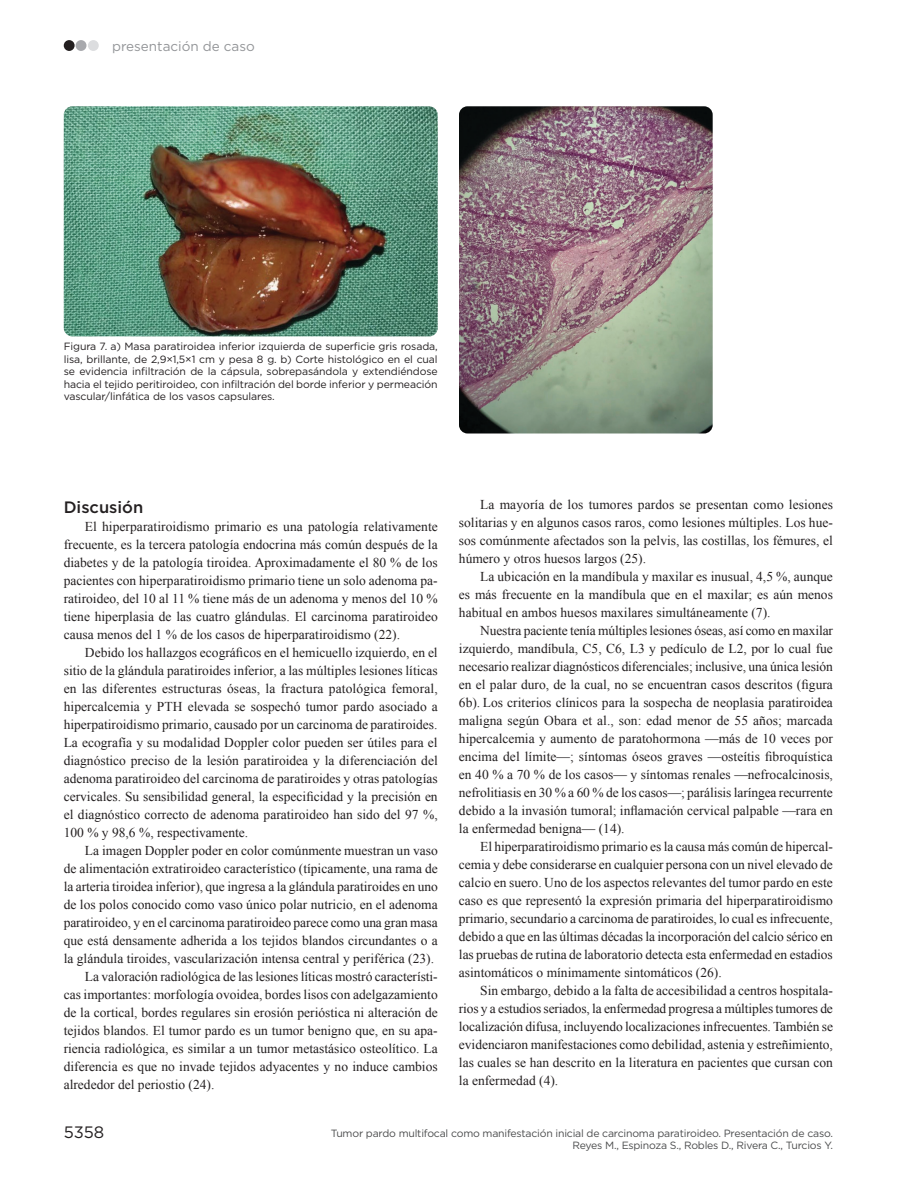
<style>
.page{position:relative;width:918px;height:1188px;background:#fff}
.page>*{position:absolute;margin:0;border:0;box-sizing:border-box;transform-origin:0 0}
._02_subtitulo_nivel{font:500 16.5px "Gotham";color:#231f20}
.t1{font:16.5px "Gotham";color:#231f20}
._01_Normal_cuerpo_de{font:13.5px/18px "Times New Roman";color:#231f20;text-align:justify}
.t2{font:13.5px "Gotham";color:#939598}
.pie_de_foto_nuevo{font:10.5px/12.6px "Gotham";letter-spacing:-.01em;color:#231f20;text-align:justify}
.t3{font:10.5px/12.6px "Gotham";letter-spacing:-.02em;color:#4b4c4d;text-align:right}
</style>
<div class="page">
<div style="left:64px;top:40px;width:11px;height:11px;background:#231f20;border-radius:50%"></div>
<div style="left:76px;top:40px;width:10px;height:11px;background:#a8a9ad;border-radius:50%"></div>
<div style="left:88px;top:40px;width:11px;height:11px;background:#dcdddf;border-radius:50%"></div>
<img style="left:64px;top:106px;width:374px;height:230px">
<img style="left:459px;top:106px;width:254px;height:327px">
<p class="t2" style="left:112px;top:37px;width:144px">presentación de caso</p>
<p class="pie_de_foto_nuevo" style="left:64px;top:340px;width:376px">Figura 7. a) Masa paratiroidea inferior izquierda de superficie gris rosada, lisa, brillante, de 2,9×1,5×1 cm y pesa 8 g. b) Corte histológico en el cual se evidencia infiltración de la cápsula, sobrepasándola y extendiéndose hacia el tejido peritiroideo, con infiltración del borde inferior y permeación vascular/linfática de los vasos capsulares.</p>
<p class="_02_subtitulo_nivel" style="left:64px;top:496px;width:81px">Discusión</p>
<p class="_01_Normal_cuerpo_de" style="left:64px;top:517px;width:376px;text-indent:21px">El hiperparatiroidismo primario es una patología relativamente frecuente, es la tercera patología endocrina más común después de la diabetes y de la patología tiroidea. Aproximadamente el 80 % de los pacientes con hiperparatiroidismo primario tiene un solo adenoma pa&shy;ratiroideo, del 10 al 11 % tiene más de un adenoma y menos del 10 % tiene hiperplasia de las cuatro glándulas. El carcinoma paratiroideo causa menos del 1 % de los casos de hiperparatiroidismo (22).</p>
<p class="_01_Normal_cuerpo_de" style="left:64px;top:643px;width:376px;text-indent:21px">Debido los hallazgos ecográficos en el hemicuello izquierdo, en el sitio de la glándula paratiroides inferior, a las múltiples lesiones líticas en las diferentes estructuras óseas, la fractura patológica femoral, hipercalcemia y PTH elevada se sospechó tumor pardo asociado a hiperpatiroidismo primario, causado por un carcinoma de paratiroides.<br>La ecografía y su modalidad Doppler color pueden ser útiles para el diagnóstico preciso de la lesión paratiroidea y la diferenciación del adenoma paratiroideo del carcinoma de paratiroides y otras patologías cervicales. Su sensibilidad general, la especificidad y la precisión en el diagnóstico correcto de adenoma paratiroideo han sido del 97 %, 100 % y 98,6 %, respectivamente.</p>
<p class="_01_Normal_cuerpo_de" style="left:64px;top:841px;width:376px;text-indent:21px">La imagen Doppler poder en color comúnmente muestran un vaso de alimentación extratiroideo característico (típicamente, una rama de la arteria tiroidea inferior), que ingresa a la glándula paratiroides en uno de los polos conocido como vaso único polar nutricio, en el adenoma paratiroideo, y en el carcinoma paratiroideo parece como una gran masa que está densamente adherida a los tejidos blandos circundantes o a la glándula tiroides, vascularización intensa central y periférica (23).</p>
<p class="_01_Normal_cuerpo_de" style="left:64px;top:967px;width:376px;text-indent:21px">La valoración radiológica de las lesiones líticas mostró característi&shy;cas importantes: morfología ovoidea, bordes lisos con adelgazamiento de la cortical, bordes regulares sin erosión perióstica ni alteración de tejidos blandos. El tumor pardo es un tumor benigno que, en su apa&shy;riencia radiológica, es similar a un tumor metastásico osteolítico. La diferencia es que no invade tejidos adyacentes y no induce cambios alrededor del periostio (24).</p>
<p class="_01_Normal_cuerpo_de" style="left:459px;top:495px;width:376px;text-indent:21px">La mayoría de los tumores pardos se presentan como lesiones solitarias y en algunos casos raros, como lesiones múltiples. Los hue&shy;sos comúnmente afectados son la pelvis, las costillas, los fémures, el húmero y otros huesos largos (25).</p>
<p class="_01_Normal_cuerpo_de" style="left:459px;top:567px;width:375px;text-indent:21px">La ubicación en la mandíbula y maxilar es inusual, 4,5 %, aunque es más frecuente en la mandíbula que en el maxilar; es aún menos habitual en ambos huesos maxilares simultáneamente (7).</p>
<p class="_01_Normal_cuerpo_de" style="left:459px;top:621px;width:376px;text-indent:21px">Nuestra paciente tenía múltiples lesiones óseas, así como en maxilar izquierdo, mandíbula, C5, C6, L3 y pedículo de L2, por lo cual fue necesario realizar diagnósticos diferenciales; inclusive, una única lesión en el palar duro, de la cual, no se encuentran casos descritos (figura 6b). Los criterios clínicos para la sospecha de neoplasia paratiroidea maligna según Obara et al., son: edad menor de 55 años; marcada hipercalcemia y aumento de paratohormona —más de 10 veces por encima del límite—; síntomas óseos graves —osteítis fibroquística en 40 % a 70 % de los casos— y síntomas renales —nefrocalcinosis, nefrolitiasis en 30 % a 60 % de los casos—; parálisis laríngea recurrente debido a la invasión tumoral; inflamación cervical palpable —rara en la enfermedad benigna— (14).</p>
<p class="_01_Normal_cuerpo_de" style="left:459px;top:837px;width:376px;text-indent:21px">El hiperparatiroidismo primario es la causa más común de hipercal&shy;cemia y debe considerarse en cualquier persona con un nivel elevado de calcio en suero. Uno de los aspectos relevantes del tumor pardo en este caso es que representó la expresión primaria del hiperparatiroidismo primario, secundario a carcinoma de paratiroides, lo cual es infrecuente, debido a que en las últimas décadas la incorporación del calcio sérico en las pruebas de rutina de laboratorio detecta esta enfermedad en estadios asintomáticos o mínimamente sintomáticos (26).</p>
<p class="_01_Normal_cuerpo_de" style="left:459px;top:981px;width:376px;text-indent:21px">Sin embargo, debido a la falta de accesibilidad a centros hospitala&shy;rios y a estudios seriados, la enfermedad progresa a múltiples tumores de localización difusa, incluyendo localizaciones infrecuentes. También se evidenciaron manifestaciones como debilidad, astenia y estreñimiento, las cuales se han descrito en la literatura en pacientes que cursan con la enfermedad (4).</p>
<p class="t1" style="left:64px;top:1122px;width:42px">5358</p>
<p class="t3" style="left:331px;top:1127px;width:504px">Tumor pardo multifocal como manifestación inicial de carcinoma paratiroideo. Presentación de caso.<br>Reyes M., Espinoza S., Robles D., Rivera C., Turcios Y.</p>
</div>
